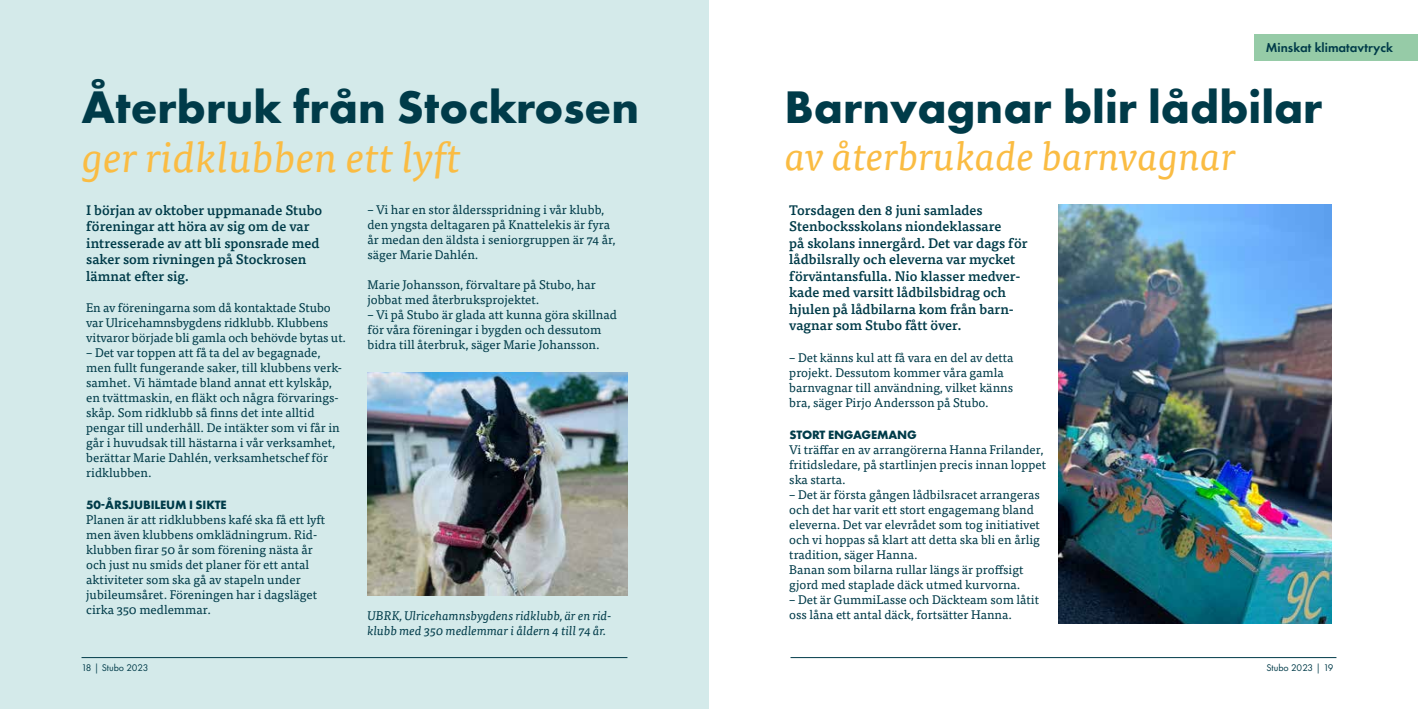
<style>
.page{position:relative;width:1418px;height:709px;background:#fff}
.page>*{position:absolute;margin:0;border:0;box-sizing:border-box;transform-origin:0 0}
.t1{font:700 47.38px "Futura PT";color:#003b49}
.t2{font:italic 42.38px "Tisa OT";color:#fabc43}
.t3{font:italic 39.88px "Tisa OT";color:#fabc43}
.t4{font:500 13.75px/16.5px "Tisa OT";color:#003b49}
.t5{font:600 13.5px "Futura PT";color:#003b49}
.t6{font:12.5px/15px "Tisa OT";color:#003b49}
.t7{font:italic 12.5px/15px "Tisa OT";color:#003b49}
.t8{font:700 12.5px "Futura PT";letter-spacing:-.01em;color:#003b49}
.t9{font:10px "Futura PT";color:#003b49}
.s1{font-family:"Myriad Pro"}
</style>
<div class="page">
<div style="left:0;top:0;width:709px;height:709px;background:#d4eaea"></div>
<hr style="left:81px;top:657px;width:546px;height:1px;background:#003b49">
<img style="left:367px;top:372px;width:260px;height:223px">
<div style="left:1254px;top:35px;width:163px;height:26px;background:#96cba7"></div>
<hr style="left:790px;top:657px;width:546px;height:1px;background:#003b49">
<img style="left:1058px;top:205px;width:273px;height:419px">
<h1 class="t1" style="left:81px;top:76px;width:559px">Återbruk från Stockrosen</h1>
<h2 class="t2" style="left:82px;top:132px;width:380px">ger ridklubben ett lyft</h2>
<p class="t4" style="left:86px;top:202px;width:237px">I början av oktober uppmanade Stubo föreningar att höra av sig om de var intresserade av att bli sponsrade med saker som rivningen på Stockrosen lämnat efter sig.</p>
<p class="t6" style="left:86px;top:300px;width:261px">En av föreningarna som då kontaktade Stubo var Ulricehamnsbygdens ridklubb. Klubbens vitvaror började bli gamla och behövde bytas ut.</p>
<p class="t6" style="left:86px;top:345px;width:257px">– Det var toppen att få ta del av begagnade, men fullt fungerande saker, till klubbens verk&shy;samhet. Vi hämtade bland annat ett kylskåp, en tvättmaskin, en fläkt och några förvarings&shy;skåp. Som ridklubb så finns det inte alltid pengar till underhåll. De intäkter som vi får in går i huvudsak till hästarna i vår verksamhet, berättar Marie Dahlén, verksamhetschef för ridklubben.</p>
<p class="t8" style="left:86px;top:497px;width:142px">50-ÅRSJUBILEUM I SIKTE</p>
<p class="t6" style="left:86px;top:512px;width:240px">Planen är att ridklubbens kafé ska få ett lyft men även klubbens omklädningrum. Rid&shy;klubben firar 50 år som förening nästa år och just nu smids det planer för ett antal aktiviteter som ska gå av stapeln under jubileumsåret. Föreningen har i dagsläget cirka 350 medlemmar.</p>
<p class="t6" style="left:367px;top:202px;width:250px">– Vi har en stor åldersspridning i vår klubb, den yngsta deltagaren på Knattelekis är fyra år medan den äldsta i seniorgruppen är 74 år, säger Marie Dahlén.</p>
<p class="t6" style="left:367px;top:277px;width:230px">Marie Johansson, förvaltare på Stubo, har jobbat med återbruksprojektet.</p>
<p class="t6" style="left:367px;top:307px;width:251px">– Vi på Stubo är glada att kunna göra skillnad för våra föreningar i bygden och dessutom bidra till återbruk, säger Marie Johansson.</p>
<p class="t7" style="left:367px;top:608px;width:245px">UBRK, Ulricehamnsbygdens ridklubb, är en rid&shy;klubb med 350 medlemmar i åldern 4 till 74 år.</p>
<p class="t9" style="left:81px;top:661px;width:69px">18 <span class="s1">|</span> Stubo 2023</p>
<p class="t5" style="left:1265px;top:39px;width:129px">Minskat klimatavtryck</p>
<h1 class="t1" style="left:784px;top:76px;width:539px">Barnvagnar blir lådbilar</h1>
<h3 class="t3" style="left:785px;top:132px;width:452px">av återbrukade barnvagnar</h3>
<p class="t4" style="left:789px;top:202px;width:240px">Torsdagen den 8 juni samlades Stenbocksskolans niondeklassare<br>på skolans innergård. Det var dags för lådbilsrally och eleverna var mycket förväntansfulla. Nio klasser medver&shy;kade med varsitt lådbilsbidrag och hjulen på lådbilarna kom från barn&shy;vagnar som Stubo fått över.</p>
<p class="t6" style="left:789px;top:350px;width:226px">– Det känns kul att få vara en del av detta projekt. Dessutom kommer våra gamla barnvagnar till användning, vilket känns bra, säger Pirjo Andersson på Stubo.</p>
<p class="t8" style="left:789px;top:426px;width:129px">STORT ENGAGEMANG</p>
<p class="t6" style="left:789px;top:442px;width:258px">Vi träffar en av arrangörerna Hanna Frilander, fritidsledare, på startlinjen precis innan loppet ska starta.</p>
<p class="t6" style="left:789px;top:487px;width:252px">– Det är första gången lådbilsracet arrangeras och det har varit ett stort engagemang bland eleverna. Det var elevrådet som tog initiativet och vi hoppas så klart att detta ska bli en årlig tradition, säger Hanna.<br>Banan som bilarna rullar längs är proffsigt gjord med staplade däck utmed kurvorna.</p>
<p class="t6" style="left:789px;top:592px;width:251px">– Det är GummiLasse och Däckteam som låtit oss låna ett antal däck, fortsätter Hanna.</p>
<p class="t9" style="left:1266px;top:661px;width:69px">Stubo 2023 <span class="s1">|</span> 19</p>
</div>
